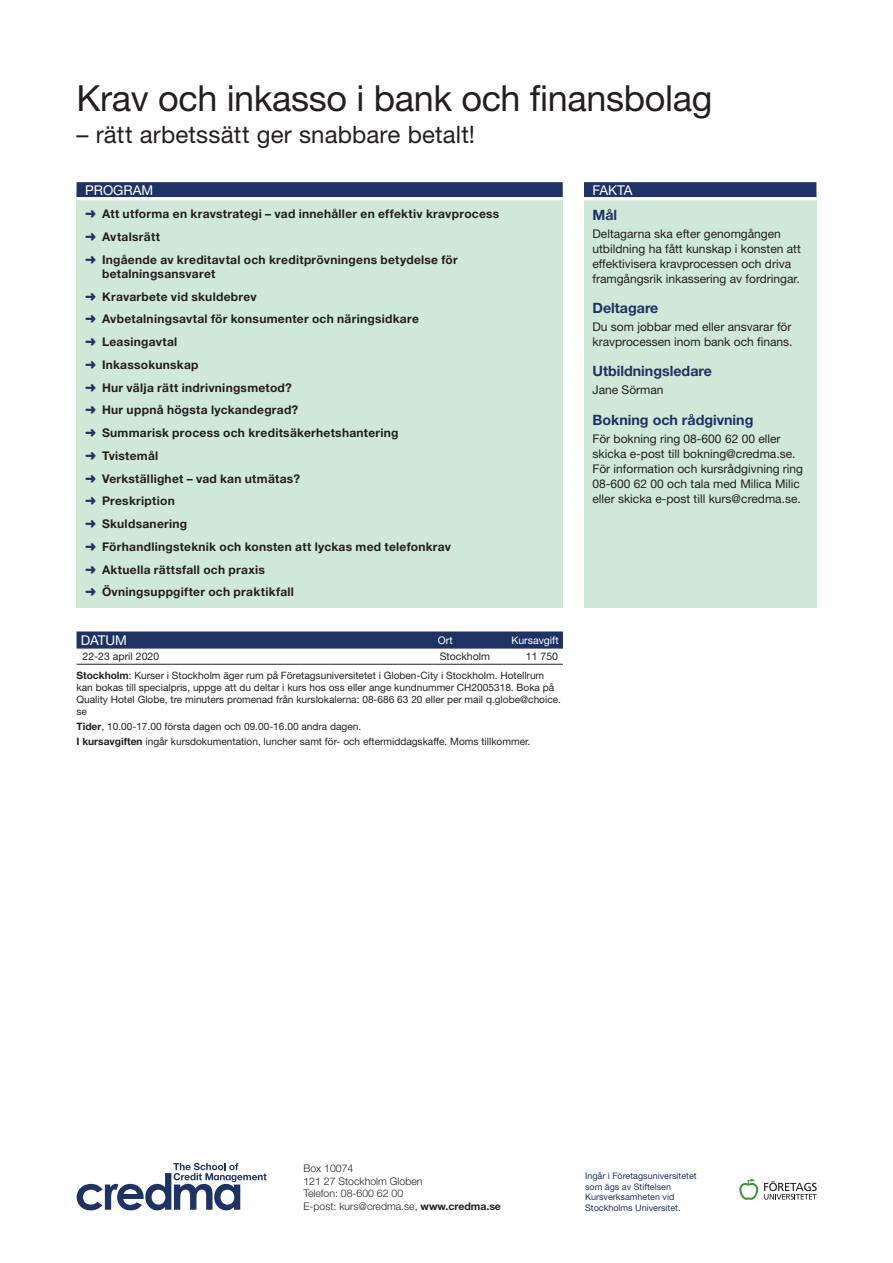
<style>
.page{position:relative;width:893px;height:1263px;background:#fff}
.page>*{position:absolute;margin:0;border:0;box-sizing:border-box;transform-origin:0 0}
.Fakta-rubrik{font:36px "Helvetica Neue LT Std";letter-spacing:-.01em;color:#231f20}
.Fakta-rubrik2{font:24px "Helvetica Neue LT Std";letter-spacing:.01em;color:#231f20}
.Fakta-mellanrubrik{font:700 14.25px "Helvetica Neue LT Std";color:#1e3363}
.Dag_Block-rubrik-bro{font:13.5px "Helvetica Neue LT Std";color:#fff}
.Fakta-rubrik-brodtex{font:13.5px "Helvetica Neue LT Std";letter-spacing:-.025em;color:#fff}
.Tabellhuvud-datum{font:13.5px "Helvetica Neue LT Std";color:#fff}
.t1{font:700 12px/14.2px "Helvetica Neue LT Std";letter-spacing:.025em;color:#231f20}
.Fakta-brodtext{font:12px/15px "Helvetica Neue LT Std";color:#231f20}
.t2{font:300 10.5px/12.6px "Helvetica Neue LT Std";color:#231f20}
.Tabell-datum{font:10.5px "Helvetica Neue LT Std";color:#231f20}
.Tabellhuvud-avgift{font:10.5px "Helvetica Neue LT Std";color:#fff}
.Tabell-ort{font:10.5px "Helvetica Neue LT Std";color:#231f20}
.Tabell-avgift{font:10.5px "Helvetica Neue LT Std";color:#231f20}
.Tabellhuvud-ort{font:10.5px "Helvetica Neue LT Std";color:#fff}
.Tabellfot-brodtext{font:10.2px/12px "Helvetica Neue LT Std";color:#231f20}
.t3{font:9px/10.5px "Helvetica Neue LT Std";color:#1e3363}
.s1{color:#1e3363}
.s2{font-weight:700}
</style>
<div class="page">
<svg style="left:739px;top:1179px;width:19px;height:21px"></svg>
<svg style="left:764px;top:1181px;width:53px;height:18px"></svg>
<svg style="left:77px;top:1163px;width:190px;height:47px"></svg>
<div style="left:584px;top:193px;width:232px;height:415px;background:#d0e8d7"></div>
<div style="left:77px;top:193px;width:486px;height:415px;background:#d0e8d7"></div>
<div style="left:77px;top:182px;width:486px;height:15px;background:#1e3363"></div>
<hr style="left:77px;top:197px;width:486px;height:3px;background:#fff">
<div style="left:584px;top:182px;width:232px;height:15px;background:#1e3363"></div>
<hr style="left:584px;top:197px;width:232px;height:3px;background:#fff">
<svg style="left:77px;top:631px;width:486px;height:18px;background:#293d6a"></svg>
<hr style="left:77px;top:664px;width:223px;height:1px;background:#231f20">
<hr style="left:300px;top:664px;width:134px;height:1px;background:#231f20">
<hr style="left:434px;top:664px;width:69px;height:1px;background:#231f20">
<hr style="left:503px;top:664px;width:60px;height:1px;background:#231f20">
<p class="Fakta-rubrik" style="left:77px;top:76px;width:637px">Krav och inkasso i bank och finansbolag</p>
<p class="Fakta-rubrik2" style="left:77px;top:120px;width:400px">– rätt arbetssätt ger snabbare betalt!</p>
<p class="Dag_Block-rubrik-bro" style="left:85px;top:182px;width:70px">PROGRAM</p>
<p class="Fakta-rubrik-brodtex" style="left:592px;top:182px;width:42px">FAKTA</p>
<p class="t1" style="left:85px;top:206px;width:416px"><span class="s1">➜</span> Att utforma en kravstrategi – vad innehåller en effektiv kravprocess</p>
<p class="t1" style="left:85px;top:229px;width:76px"><span class="s1">➜</span> Avtalsrätt</p>
<p class="t1" style="left:102px;top:252px;width:357px;text-indent:-17px"><span class="s1">➜</span> Ingående av kreditavtal och kreditprövningens betydelse för betalningsansvaret</p>
<p class="t1" style="left:85px;top:289px;width:173px"><span class="s1">➜</span> Kravarbete vid skuldebrev</p>
<p class="t1" style="left:85px;top:312px;width:335px"><span class="s1">➜</span> Avbetalningsavtal för konsumenter och näringsidkare</p>
<p class="t1" style="left:85px;top:334px;width:94px"><span class="s1">➜</span> Leasingavtal</p>
<p class="t1" style="left:85px;top:357px;width:115px"><span class="s1">➜</span> Inkassokunskap</p>
<p class="t1" style="left:85px;top:380px;width:208px"><span class="s1">➜</span> Hur välja rätt indrivningsmetod?</p>
<p class="t1" style="left:85px;top:403px;width:215px"><span class="s1">➜</span> Hur uppnå högsta lyckandegrad?</p>
<p class="t1" style="left:85px;top:425px;width:315px"><span class="s1">➜</span> Summarisk process och kreditsäkerhetshantering</p>
<p class="t1" style="left:85px;top:448px;width:75px"><span class="s1">➜</span> Tvistemål</p>
<p class="t1" style="left:85px;top:471px;width:216px"><span class="s1">➜</span> Verkställighet – vad kan utmätas?</p>
<p class="t1" style="left:85px;top:494px;width:91px"><span class="s1">➜</span> Preskription</p>
<p class="t1" style="left:85px;top:516px;width:104px"><span class="s1">➜</span> Skuldsanering</p>
<p class="t1" style="left:85px;top:539px;width:368px"><span class="s1">➜</span> Förhandlingsteknik och konsten att lyckas med telefonkrav</p>
<p class="t1" style="left:85px;top:562px;width:181px"><span class="s1">➜</span> Aktuella rättsfall och praxis</p>
<p class="t1" style="left:85px;top:585px;width:210px"><span class="s1">➜</span> Övningsuppgifter och praktikfall</p>
<p class="Fakta-mellanrubrik" style="left:592px;top:206px;width:26px">Mål</p>
<p class="Fakta-brodtext" style="left:592px;top:226px;width:210px">Deltagarna ska efter genomgången utbildning ha fått kunskap i konsten att effektivisera kravprocessen och driva framgångsrik inkassering av fordringar.</p>
<p class="Fakta-mellanrubrik" style="left:592px;top:299px;width:67px">Deltagare</p>
<p class="Fakta-brodtext" style="left:592px;top:319px;width:202px">Du som jobbar med eller ansvarar för kravprocessen inom bank och finans.</p>
<p class="Fakta-mellanrubrik" style="left:592px;top:362px;width:121px">Utbildningsledare</p>
<p class="Fakta-brodtext" style="left:592px;top:382px;width:73px">Jane Sörman</p>
<p class="Fakta-mellanrubrik" style="left:592px;top:411px;width:162px">Bokning och rådgivning</p>
<p class="Fakta-brodtext" style="left:592px;top:431px;width:212px">För bokning ring 08-600 62 00 eller skicka e-post till bokning@credma.se.<br>För information och kursrådgivning ring 08-600 62 00 och tala med Milica Milic eller skicka e-post till kurs@credma.se.</p>
<p class="Tabellhuvud-datum" style="left:81px;top:632px;width:48px">DATUM</p>
<p class="Tabellhuvud-ort" style="left:438px;top:633px;width:16px">Ort</p>
<p class="Tabellhuvud-avgift" style="left:511px;top:633px;width:49px">Kursavgift</p>
<p class="Tabell-datum" style="left:83px;top:650px;width:78px">22‑23 april 2020</p>
<p class="Tabell-ort" style="left:440px;top:650px;width:52px">Stockholm</p>
<p class="Tabell-avgift" style="left:526px;top:650px;width:34px">11 750</p>
<p class="Tabellfot-brodtext" style="left:77px;top:669px;width:486px"><span class="s2">Stockholm</span>: Kurser i Stockholm äger rum på Företagsuniversitetet i Globen-City i Stockholm. Hotellrum kan bokas till specialpris, uppge att du deltar i kurs hos oss eller ange kundnummer CH2005318. Boka på Quality Hotel Globe, tre minuters promenad från kurslokalerna: 08-686 63 20 eller per mail q.globe@choice. se</p>
<p class="Tabellfot-brodtext" style="left:77px;top:720px;width:286px"><span class="s2">Tider</span>, 10.00-17.00 första dagen och 09.00-16.00 andra dagen.</p>
<p class="Tabellfot-brodtext" style="left:77px;top:735px;width:455px"><span class="s2">I kursavgiften</span> ingår kursdokumentation, luncher samt för- och eftermiddagskaffe. Moms tillkommer.</p>
<p class="t2" style="left:303px;top:1162px;width:199px">Box 10074<br>121 27 Stockholm Globen<br>Telefon: 08-600 62 00<br>E-post: kurs@credma.se, <span class="s2">www.credma.se</span></p>
<p class="t3" style="left:585px;top:1170px;width:113px">Ingår i Företagsuniversitetet som ägs av Stiftelsen<br>Kursverksamheten vid<br>Stockholms Universitet.</p>
</div>
